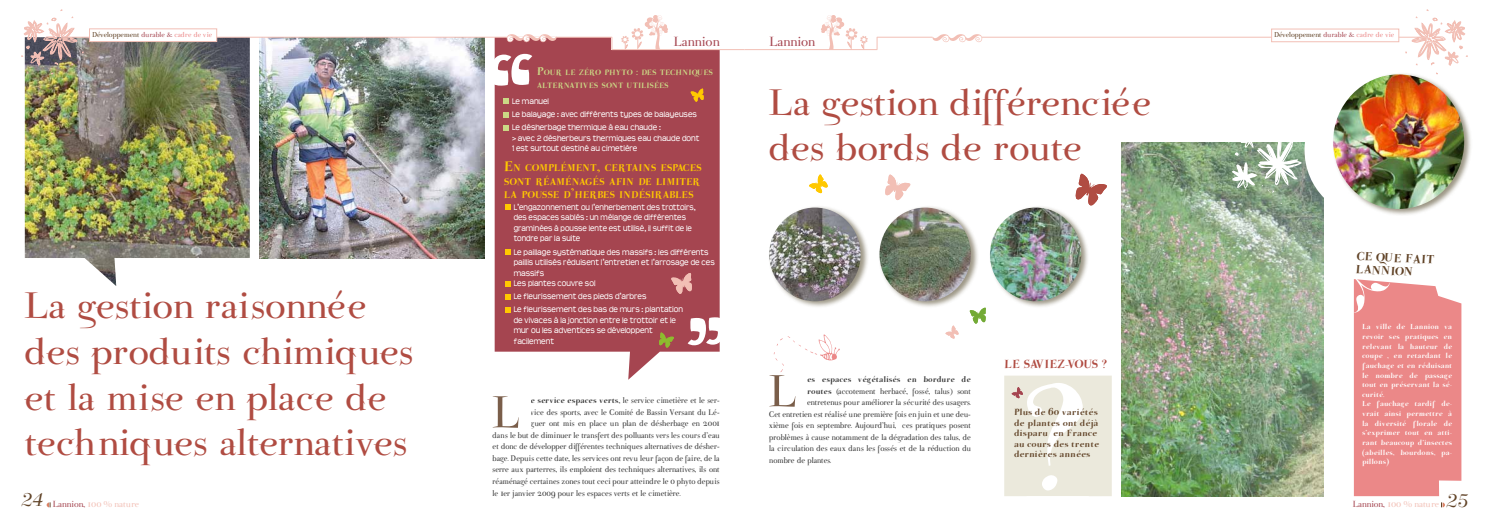
<style>
.page{position:relative;width:1489px;height:521px;background:#fff}
.page>*{position:absolute;margin:0;border:0;box-sizing:border-box;transform-origin:0 0}
.t1{font:175px "Parma Petit Heavy Swinging";color:#fff}
.t2{font:118.12px "Teen";color:#fff}
.t3{font:103.95px "Teen";color:#fff}
.t4{font:53.46px "Parma Petit";color:#7a5e4a}
.t5{font:43.75px/45.5px "Parma Petit";color:#b04c42;scale:1.05 1}
.t6{font:15.75px "Parma Petit";color:#a54550}
.t7{font:14px/13.1px "Parma Petit Heavy Swinging";color:#604226}
.t8{font:14px "Parma Petit Heavy Swinging";letter-spacing:-.025em;color:#b04c42}
.t9{font:11.64px/13.1px "Parma Petit Heavy Swinging";color:#ffc800}
.t10{font:10.5px/10.5px "Parma Petit Heavy Swinging";color:#604226}
.t11{font:10.5px "Parma Petit";color:#f2bfb5}
.t12{font:9.62px "Parma Petit";color:#323232;scale:.95 1}
.t13{font:9.62px "Parma Petit Heavy Swinging";color:#323232;scale:.95 1}
.t14{font:9.19px/13.1px "Parma Petit Heavy Swinging";color:#cbd885}
.t15{font:8.75px/10.5px "Teen";color:#fff;scale:.92 1}
.t16{font:8.75px/9.6px "Parma Petit Heavy Swinging";color:#fff;scale:.96 1}
.t17{font:8.75px/10.5px "Teen";color:#fff;scale:.9 1}
.t18{font:8.4px "Parma Petit";color:#604226}
.s1{color:#a54550}
.s2{color:#eb8888}
.s3{font-size:13.12px}
.s4{font-size:16.62px}
.s5{font-family:"Parma Petit Heavy Swinging"}
.s6{font-family:"Bellevue";font-size:20.12px;color:#604226}
</style>
<div class="page">
<svg style="left:47px;top:502px;width:4px;height:5px"></svg>
<svg style="left:1441px;top:502px;width:3px;height:5px"></svg>
<img style="left:259px;top:38px;width:225px;height:220px">
<svg style="left:494px;top:38px;width:225px;height:342px;background:#ac545e"></svg>
<img style="left:25px;top:38px;width:225px;height:248px">
<svg style="left:670px;top:273px;width:22px;height:21px"></svg>
<svg style="left:659px;top:332px;width:15px;height:16px"></svg>
<div style="left:611px;top:16px;width:119px;height:34px;background:#fff"></div>
<svg style="left:621px;top:15px;width:47px;height:34px"></svg>
<img style="left:21px;top:9px;width:63px;height:66px">
<hr style="left:63px;top:37px;width:549px;height:1px;background:#f2bfb5">
<svg style="left:611px;top:37px;width:1px;height:12px"></svg>
<hr style="left:611px;top:49px;width:133px;height:1px;background:#f2bfb5">
<svg style="left:821px;top:15px;width:46px;height:34px"></svg>
<svg style="left:1404px;top:9px;width:63px;height:57px"></svg>
<hr style="left:876px;top:37px;width:549px;height:1px;background:#f2bfb5">
<svg style="left:876px;top:37px;width:1px;height:12px"></svg>
<hr style="left:744px;top:49px;width:133px;height:1px;background:#f2bfb5">
<svg style="left:932px;top:34px;width:50px;height:8px"></svg>
<svg style="left:503px;top:98px;width:6px;height:6px"></svg>
<svg style="left:503px;top:112px;width:6px;height:6px"></svg>
<svg style="left:503px;top:125px;width:6px;height:6px"></svg>
<svg style="left:690px;top:89px;width:14px;height:13px"></svg>
<svg style="left:505px;top:205px;width:5px;height:5px"></svg>
<svg style="left:505px;top:249px;width:5px;height:6px"></svg>
<svg style="left:505px;top:282px;width:5px;height:5px"></svg>
<svg style="left:505px;top:294px;width:5px;height:6px"></svg>
<svg style="left:505px;top:307px;width:5px;height:6px"></svg>
<svg style="left:1353px;top:279px;width:108px;height:217px;background:#ec8f8f"></svg>
<div style="left:1004px;top:376px;width:107px;height:120px;background:#ebe9dc"></div>
<div style="left:878px;top:205px;width:101px;height:104px;background:#7c745d;opacity:.75"></div>
<img style="left:879px;top:208px;width:91px;height:93px">
<div style="left:768px;top:205px;width:100px;height:104px;background:#7c745d;opacity:.75"></div>
<img style="left:769px;top:208px;width:91px;height:93px">
<div style="left:988px;top:205px;width:101px;height:104px;background:#7c745d;opacity:.75"></div>
<img style="left:989px;top:208px;width:92px;height:93px">
<img style="left:1121px;top:143px;width:202px;height:353px">
<svg style="left:1228px;top:142px;width:81px;height:62px"></svg>
<div style="left:1304px;top:82px;width:136px;height:136px;background:#fff;border-radius:50%"></div>
<div style="left:1331px;top:72px;width:141px;height:144px;background:#7c745d;opacity:.75"></div>
<img style="left:1332px;top:74px;width:131px;height:135px">
<svg style="left:507px;top:34px;width:49px;height:9px"></svg>
<div style="left:89px;top:29px;width:128px;height:13px;background:#fff;border:1px solid #f2bfb5"></div>
<div style="left:1271px;top:29px;width:127px;height:13px;background:#fff;border:1px solid #f2bfb5"></div>
<svg style="left:809px;top:174px;width:18px;height:20px"></svg>
<svg style="left:945px;top:325px;width:13px;height:14px"></svg>
<svg style="left:969px;top:308px;width:17px;height:16px"></svg>
<svg style="left:1074px;top:174px;width:33px;height:32px"></svg>
<svg style="left:885px;top:174px;width:25px;height:26px"></svg>
<svg style="left:773px;top:334px;width:67px;height:38px"></svg>
<p class="t18" style="left:92px;top:30px;width:122px">Développement <span class="s1">durable &amp;</span> <span class="s2">cadre de vie</span></p>
<p class="t18" style="left:1273px;top:30px;width:122px">Développement <span class="s1">durable &amp;</span> <span class="s2">cadre de vie</span></p>
<h3 class="t6" style="left:673px;top:33px;width:47px">Lannion</h3>
<h3 class="t6" style="left:769px;top:33px;width:47px">Lannion</h3>
<h2 class="t2" style="left:485px;top:36px;width:51px">“</h2>
<p class="t14" style="left:536px;top:66px;width:178px"><span class="s3">P</span>OUR LE ZÉRO PHYTO <span class="s3">:</span> DES TECHNIQUES<br>ALTERNATIVES SONT UTILISÉES</p>
<p class="t15" style="left:512px;top:95px;width:202px;line-height:13.1px">Le manuel<br>Le balayage : avec différents types de balayeuses<br>Le désherbage thermique à eau chaude :</p>
<p class="t15" style="left:512px;top:133px;width:205px">&gt; avec 2 désherbeurs thermiques eau chaude dont<br>1 est surtout destiné au cimetière</p>
<p class="t9" style="left:504px;top:162px;width:199px"><span class="s4">E</span>N COMPLÉMENT<span class="s4">,</span> CERTAINS ESPACES<br>SONT RÉAMÉNAGÉS AFIN DE LIMITER<br>LA POUSSE D<span class="s4">’</span>HERBES INDÉSIRABLES</p>
<h3 class="t5" style="left:769px;top:80px;width:365px">La gestion différenciée des bords de route</h3>
<p class="t17" style="left:513px;top:202px;width:204px">L’engazonnement ou l’enherbement des trottoirs, des espaces sablés : un mélange de différentes graminées à pousse lente est utilisé, il suffit de le tondre par la suite</p>
<p class="t15" style="left:513px;top:247px;width:220px">Le paillage systématique des massifs : les différents paillis utilisés réduisent l’entretien et l’arrosage de ces massifs<br>Les plantes couvre sol</p>
<p class="t15" style="left:513px;top:290px;width:185px;line-height:13.1px">Le fleurissement des pieds d’arbres<br>Le fleurissement des bas de murs : plantation</p>
<p class="t15" style="left:513px;top:315px;width:178px">de vivaces à la jonction entre le trottoir et le mur ou les adventices se développent facilement</p>
<h3 class="t7" style="left:1356px;top:249px;width:76px;rotate:3deg">Ce que fait<br>Lann ion</h3>
<h3 class="t5" style="left:25px;top:284px;width:371px">La gestion raisonnée des produits chimiques et la mise en place de techniques alternatives</h3>
<h3 class="t3" style="left:728px;top:361px;width:45px;rotate:-180deg">“</h3>
<p class="t16" style="left:1361px;top:322px;width:95px">La ville de Lannion va revoir ses pratiques en relevant la hauteur de coupe , en retardant le fauchage et en réduisant le nombre de passage tout en préservant la sé&shy;curité.<br>Le fauchage tardif de&shy;vrait ainsi permettre à la diversité florale de s’exprimer tout en atti&shy;rant beaucoup d’insectes (abeilles, bourdons, pa&shy;pillons)</p>
<h3 class="t8" style="left:1004px;top:356px;width:104px">Le Saviez-vous ?</h3>
<h1 class="t1" style="left:1021px;top:339px;width:69px">?</h1>
<h3 class="t4" style="left:769px;top:361px;width:29px">L</h3>
<p class="t13" style="left:807px;top:374px;width:174px">es espaces végétalisés en bordure de</p>
<p class="t12" style="left:807px;top:385px;width:174px"><span class="s5">routes</span> (accotement herbacé, fossé, talus) sont</p>
<p class="t12" style="left:807px;top:397px;width:174px">entretenus pour améliorer la sécurité des usagers.</p>
<p class="t12" style="left:769px;top:408px;width:214px">Cet entretien est réalisé une première fois en juin et une deu-</p>
<p class="t12" style="left:769px;top:420px;width:213px">xième fois en septembre. Aujourd’hui, ces pratiques posent</p>
<p class="t12" style="left:769px;top:432px;width:214px">problèmes à cause notamment de la dégradation des talus, de</p>
<p class="t12" style="left:769px;top:443px;width:214px">la circulation des eaux dans les fossés et de la réduction du</p>
<p class="t12" style="left:769px;top:455px;width:67px">nombre de plantes.</p>
<h3 class="t4" style="left:492px;top:382px;width:29px">L</h3>
<p class="t12" style="left:530px;top:395px;width:201px"><span class="s5">e service espaces verts,</span> le service cimetière et le ser-</p>
<p class="t12" style="left:530px;top:406px;width:201px">vice des sports, avec le Comité de Bassin Versant du Lé-</p>
<p class="t12" style="left:530px;top:418px;width:201px">guer ont mis en place un plan de désherbage en 2001</p>
<p class="t12" style="left:492px;top:430px;width:240px">dans le but de diminuer le transfert des polluants vers les cours d’eau</p>
<p class="t12" style="left:492px;top:441px;width:240px">et donc de développer différentes techniques alternatives de désher-</p>
<p class="t12" style="left:492px;top:453px;width:240px">bage. Depuis cette date, les services ont revu leur façon de faire, de la</p>
<p class="t12" style="left:492px;top:464px;width:240px">serre aux parterres, ils emploient des techniques alternatives, ils ont</p>
<p class="t12" style="left:492px;top:476px;width:240px">réaménagé certaines zones tout ceci pour atteindre le 0 phyto depuis</p>
<p class="t12" style="left:492px;top:487px;width:199px">le 1er janvier 2009 pour les espaces verts et le cimetière.</p>
<p class="t10" style="left:1014px;top:407px;width:86px">Plus de 60 variétés de plantes ont déjà disparu en France au cours des trente dernières années</p>
<p class="t11" style="left:20px;top:498px;width:121px"><span class="s6">24</span> <span class="s1">Lannion,</span> 100 % nature</p>
<p class="t11" style="left:1352px;top:498px;width:115px"><span class="s1">Lannion,</span> 100 % nature <span class="s6">25</span></p>
</div>
